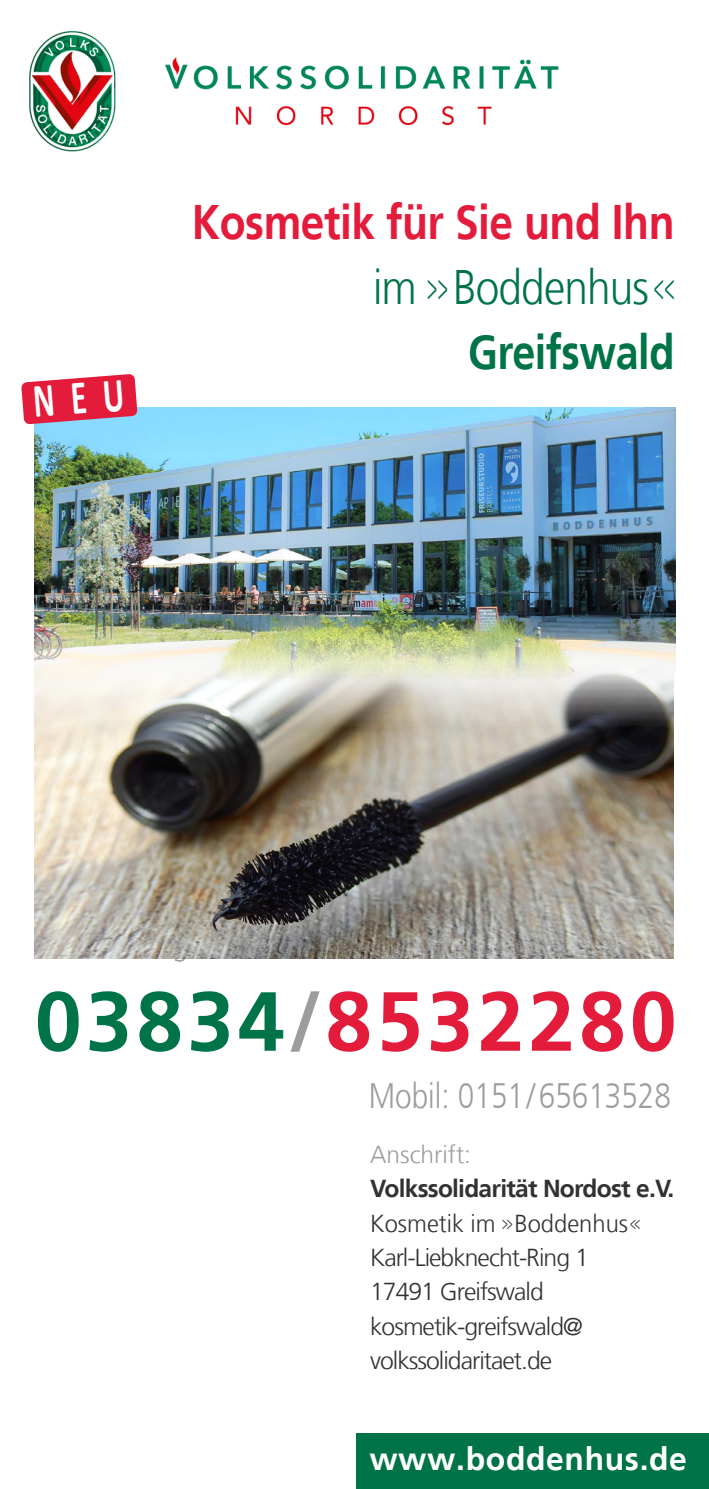
<style>
.page{position:relative;width:709px;height:1489px;background:#fff}
.page>*{position:absolute;margin:0;border:0;box-sizing:border-box;transform-origin:0 0}
.t1{font:700 83.75px "Frutiger";letter-spacing:.05em;color:#e41c3b}
.t2{font:700 48.5px "Frutiger";letter-spacing:-.01em;color:#e41c3b;scale:.88 1}
.t3{font:300 48.5px "Frutiger LT";letter-spacing:-.02em;color:#007348;scale:.88 1}
.t4{font:700 48.5px "Frutiger";letter-spacing:-.01em;color:#007348;scale:.85 1}
.t5{font:300 35.25px "Frutiger LT";color:#9d9d9c;scale:.84 1}
.t6{font:700 31.75px "Frutiger";letter-spacing:.02em;color:#fff}
.t7{font:300 24.5px "Frutiger LT";letter-spacing:-.04em;color:#333233}
.t8{font:700 24.5px "Frutiger";letter-spacing:-.03em;color:#333233}
.t9{font:300 24.5px "Frutiger LT";color:#333233}
.t10{font:300 24.5px "Frutiger LT";color:#9d9d9c}
.s1{font-size:37.5px}
.s2{color:#007348}
.s3{color:#9d9d9c}
.s4{font-size:18.25px}
</style>
<div class="page">
<div style="left:356px;top:1433px;width:353px;height:55px;background:#007348"></div>
<img style="left:35px;top:689px;width:638px;height:269px">
<img style="left:35px;top:407px;width:640px;height:282px">
<img style="left:165px;top:57px;width:394px;height:69px">
<img style="left:29px;top:30px;width:87px;height:121px">
<svg style="left:21px;top:374px;width:116px;height:50px;background:#df425e"></svg>
<p class="t2" style="left:192px;top:194px;width:550px">Kosmetik für Sie und Ihn</p>
<p class="t3" style="left:373px;top:260px;width:344px">im <span class="s1">&gt;&gt;</span> Boddenhus <span class="s1">&lt;&lt;</span></p>
<p class="t4" style="left:468px;top:324px;width:244px">Greifswald</p>
<p class="t1" style="left:35px;top:972px;width:643px"><span class="s2">03834</span><span class="s3">/</span>8532280</p>
<p class="t5" style="left:369px;top:1075px;width:361px">Mobil: 0151/65613528</p>
<p class="t10" style="left:370px;top:1140px;width:102px">Anschrift:</p>
<p class="t8" style="left:370px;top:1174px;width:306px">Volkssolidarität Nordost e.V.</p>
<p class="t9" style="left:370px;top:1209px;width:272px">Kosmetik im <span class="s4">&gt;&gt;</span> Boddenhus<span class="s4">&lt;&lt;</span></p>
<p class="t7" style="left:370px;top:1243px;width:220px">Karl-Liebknecht-Ring 1</p>
<p class="t7" style="left:370px;top:1277px;width:175px">17491 Greifswald</p>
<p class="t7" style="left:370px;top:1312px;width:214px">kosmetik-greifswald@</p>
<p class="t7" style="left:370px;top:1346px;width:183px">volkssolidaritaet.de</p>
<p class="t6" style="left:369px;top:1439px;width:319px">www.boddenhus.de</p>
</div>
